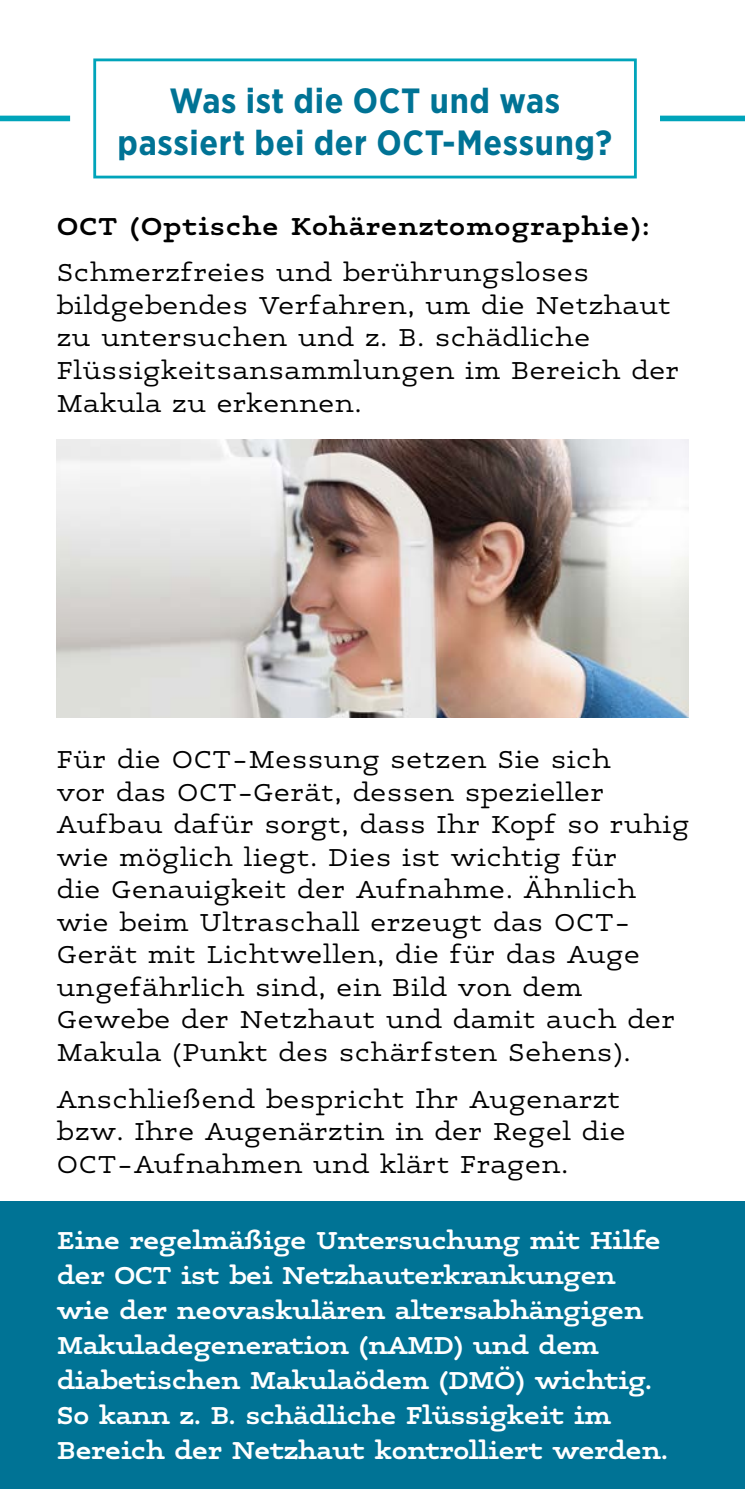
<style>
.page{position:relative;width:745px;height:1489px;background:#fff}
.page>*{position:absolute;margin:0;border:0;box-sizing:border-box;transform-origin:0 0}
.h1__Header{font:700 35px/42px "Gotham Narrow";letter-spacing:.02em;color:#007395;text-align:center}
.Überschrift_kl{font:300 27.5px/32.5px "Maxular";letter-spacing:.02em;color:#000}
.t1{font:600 27.5px/35px "Maxular";letter-spacing:-.03em;color:#fff}
.Überschrift_kl-2{font:600 27.5px "Maxular";letter-spacing:.02em;color:#000}
</style>
<div class="page">
<div style="left:0;top:1201px;width:744px;height:287px;background:#007395"></div>
<div style="left:659px;top:116px;width:85px;height:5px;background:#00a4ba"></div>
<div style="left:0;top:116px;width:70px;height:5px;background:#00a4ba"></div>
<img style="left:57px;top:439px;width:630px;height:279px">
<hr style="left:744px;top:522px;width:1px;height:387px;background:#daeef3">
<div style="left:93px;top:58px;width:543px;height:120px;background:#fff;border:3px solid #00a4ba"></div>
<p class="h1__Header" style="left:117px;top:79px;width:496px">Was ist die OCT und was passiert bei der OCT-Messung?</p>
<p class="Überschrift_kl-2" style="left:57px;top:203px;width:594px">OCT (Optische Kohärenztomographie):</p>
<p class="Überschrift_kl" style="left:57px;top:254px;width:624px">Schmerzfreies und berührungsloses bildgebendes Verfahren, um die Netzhaut zu untersuchen und z. B. schädliche Flüssigkeitsansammlungen im Bereich der Makula zu erkennen.</p>
<p class="Überschrift_kl" style="left:57px;top:741px;width:634px">Für die OCT-Messung setzen Sie sich<br>vor das OCT-Gerät, dessen spezieller Aufbau dafür sorgt, dass Ihr Kopf so ruhig wie möglich liegt. Dies ist wichtig für<br>die Genauigkeit der Aufnahme. Ähnlich wie beim Ultraschall erzeugt das OCT-Gerät mit Lichtwellen, die für das Auge ungefährlich sind, ein Bild von dem Gewebe der Netzhaut und damit auch der Makula (Punkt des schärfsten Sehens).</p>
<p class="Überschrift_kl" style="left:57px;top:1080px;width:570px">Anschließend bespricht Ihr Augenarzt bzw. Ihre Augenärztin in der Regel die<br>OCT-Aufnahmen und klärt Fragen.</p>
<p class="t1" style="left:57px;top:1220px;width:612px">Eine regelmäßige Untersuchung mit Hilfe der OCT ist bei Netzhauterkrankungen wie der neovaskulären altersabhängigen Makuladegeneration (nAMD) und dem diabetischen Makulaödem (DMÖ) wichtig.<br>So kann z. B. schädliche Flüssigkeit im Bereich der Netzhaut kontrolliert werden.</p>
</div>
